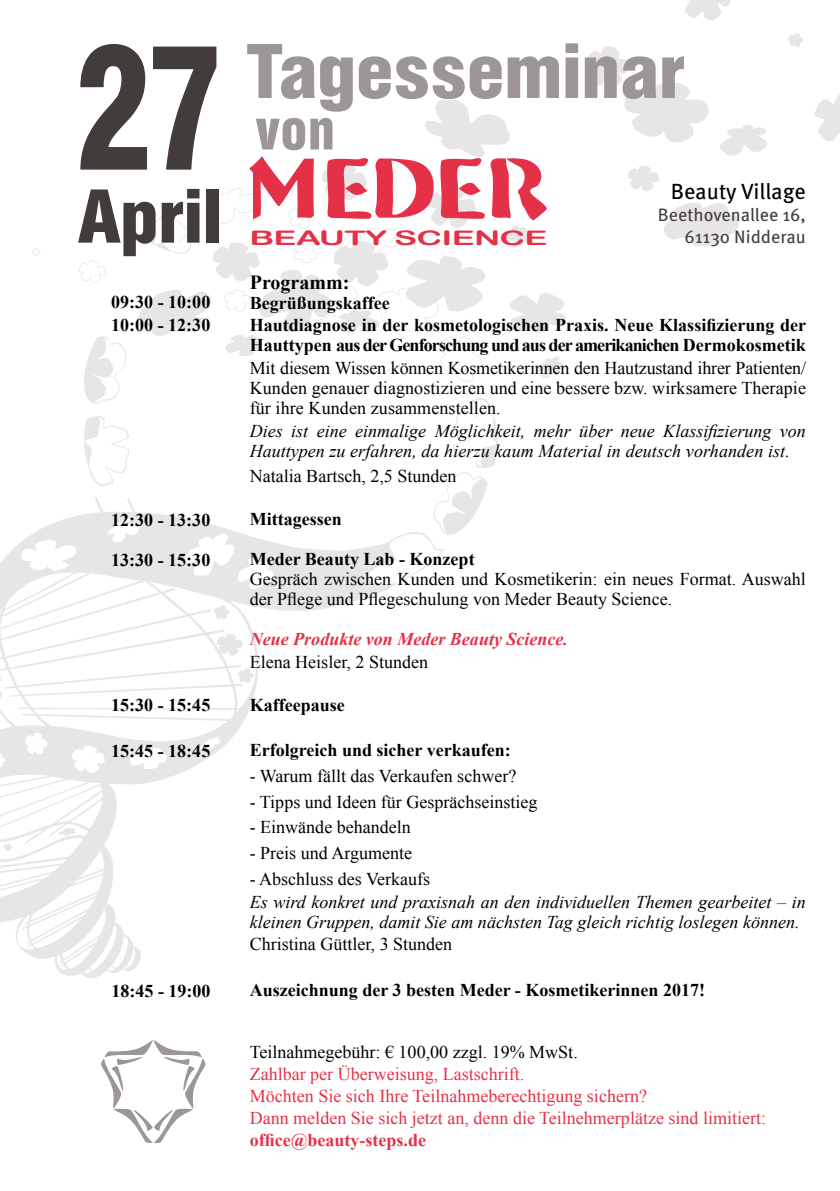
<style>
.page{position:relative;width:840px;height:1191px;background:#fff}
.page>*{position:absolute;margin:0;border:0;box-sizing:border-box;transform-origin:0 0}
.t1{font:900 175px "Helios Cond";color:#423c3a;scale:.85 1}
.t2{font:900 75.2px "Helios Cond";letter-spacing:-.02em;color:#9c9796;scale:1.1 1}
.t3{font:900 74px "Helios Cond";letter-spacing:-.02em;color:#423c3a;scale:1.1 1}
.t4{font:900 57.2px "Helios Cond";color:#9c9796}
.t5{font:22px "Meta Pro";letter-spacing:-.005em;color:#000}
.t6{font:20px "Arial Rounded MT Bold";letter-spacing:-.02em;color:#e53147;scale:1.72 1}
.t7{font:700 20px "Times New Roman";color:#000}
.t8{font:18px/20px "Times New Roman";color:#000;text-align:justify}
.t9{font:700 18px/22.8px "Times New Roman";color:#000}
.t10{font:italic 18px/20px "Times New Roman";color:#000}
.t11{font:18px/22px "Times New Roman";color:#e53147}
.t12{font:700 18px "Times New Roman";letter-spacing:-.05em;color:#000}
.t13{font:italic 700 18px "Times New Roman";color:#e53147}
.t14{font:18px/22px "Meta Pro";color:#433e3c;text-align:right}
.t15{font:700 18px "Times New Roman";color:#e53147}
</style>
<div class="page">
<svg style="left:0;top:497px;width:445px;height:482px"></svg>
<svg style="left:235px;top:666px;width:20px;height:19px"></svg>
<svg style="left:217px;top:634px;width:26px;height:21px"></svg>
<svg style="left:214px;top:605px;width:15px;height:14px"></svg>
<svg style="left:4px;top:843px;width:8px;height:8px"></svg>
<svg style="left:104px;top:802px;width:8px;height:14px"></svg>
<svg style="left:100px;top:824px;width:8px;height:11px"></svg>
<svg style="left:685px;top:0;width:45px;height:20px"></svg>
<svg style="left:788px;top:33px;width:14px;height:14px"></svg>
<svg style="left:0;top:674px;width:4px;height:25px"></svg>
<svg style="left:59px;top:828px;width:17px;height:7px"></svg>
<svg style="left:79px;top:260px;width:27px;height:23px"></svg>
<svg style="left:32px;top:248px;width:9px;height:8px"></svg>
<svg style="left:628px;top:165px;width:31px;height:26px"></svg>
<svg style="left:585px;top:46px;width:123px;height:96px"></svg>
<svg style="left:720px;top:125px;width:46px;height:31px"></svg>
<svg style="left:664px;top:203px;width:75px;height:43px"></svg>
<svg style="left:815px;top:95px;width:24px;height:47px"></svg>
<svg style="left:84px;top:336px;width:42px;height:68px"></svg>
<svg style="left:433px;top:398px;width:65px;height:137px"></svg>
<svg style="left:84px;top:416px;width:45px;height:70px"></svg>
<svg style="left:139px;top:99px;width:427px;height:283px"></svg>
<svg style="left:101px;top:1040px;width:105px;height:103px"></svg>
<h1 class="t1" style="left:75px;top:7px;width:174px">27</h1>
<h3 class="t3" style="left:78px;top:174px;width:133px">April</h3>
<p class="t9" style="left:111px;top:290px;width:100px">09:30 - 10:00</p>
<p class="t9" style="left:111px;top:313px;width:100px">10:00 - 12:30</p>
<p class="t9" style="left:111px;top:508px;width:100px">12:30 - 13:30</p>
<p class="t9" style="left:111px;top:548px;width:100px">13:30 - 15:30</p>
<p class="t9" style="left:111px;top:693px;width:100px">15:30 - 15:45</p>
<p class="t9" style="left:111px;top:739px;width:100px">15:45 - 18:45</p>
<p class="t9" style="left:111px;top:979px;width:100px">18:45 - 19:00</p>
<h2 class="t2" style="left:246px;top:28px;width:401px">Tagesseminar</h2>
<h3 class="t4" style="left:255px;top:96px;width:81px">von</h3>
<p class="t6" style="left:249px;top:226px;width:175px">BEAUTY SCIENCE</p>
<p class="t5" style="left:670px;top:174px;width:137px">Beauty Village</p>
<p class="t14" style="left:657px;top:203px;width:149px">Beethovenallee 16,<br>61130 Nidderau</p>
<p class="t7" style="left:249px;top:268px;width:101px">Programm:</p>
<p class="t9" style="left:249px;top:291px;width:557px">Begrüßungskaffee<br>Hautdiagnose in der kosmetologischen Praxis. Neue Klassifizierung der</p>
<p class="t12" style="left:249px;top:333px;width:557px">Hauttypen aus der Genforschung und aus der amerikanichen Dermokosmetik</p>
<p class="t8" style="left:249px;top:358px;width:557px">Mit diesem Wissen können Kosmetikerinnen den Hautzustand ihrer Patienten/ Kunden genauer diagnostizieren und eine bessere bzw. wirksamere Therapie für ihre Kunden zusammenstellen.</p>
<p class="t10" style="left:249px;top:421px;width:557px">Dies ist eine einmalige Möglichkeit, mehr über neue Klassifizierung von<br>Hauttypen zu erfahren, da hierzu kaum Material in deutsch vorhanden ist.</p>
<p class="t8" style="left:249px;top:466px;width:208px">Natalia Bartsch, 2,5 Stunden</p>
<p class="t9" style="left:249px;top:507px;width:93px">Mittagessen</p>
<p class="t9" style="left:249px;top:547px;width:226px">Meder Beauty Lab - Konzept</p>
<p class="t8" style="left:249px;top:568px;width:557px">Gespräch zwischen Kunden und Kosmetikerin: ein neues Format. Auswahl der Pflege und Pflegeschulung von Meder Beauty Science.</p>
<p class="t13" style="left:249px;top:626px;width:319px">Neue Produkte von Meder Beauty Science.</p>
<p class="t8" style="left:249px;top:651px;width:180px">Elena Heisler, 2 Stunden</p>
<p class="t9" style="left:249px;top:693px;width:96px">Kaffeepause</p>
<p class="t9" style="left:249px;top:738px;width:262px">Erfolgreich und sicher verkaufen:</p>
<p class="t8" style="left:249px;top:765px;width:268px">- Warum fällt das Verkaufen schwer?</p>
<p class="t8" style="left:249px;top:791px;width:289px">- Tipps und Ideen für Gesprächseinstieg</p>
<p class="t8" style="left:249px;top:817px;width:162px">- Einwände behandeln</p>
<p class="t8" style="left:249px;top:842px;width:164px">- Preis und Argumente</p>
<p class="t8" style="left:249px;top:868px;width:182px">- Abschluss des Verkaufs</p>
<p class="t10" style="left:249px;top:891px;width:557px">Es wird konkret und praxisnah an den individuellen Themen gearbeitet – in kleinen Gruppen, damit Sie am nächsten Tag gleich richtig loslegen können.</p>
<p class="t8" style="left:249px;top:934px;width:204px">Christina Güttler, 3 Stunden</p>
<p class="t9" style="left:249px;top:978px;width:456px">Auszeichnung der 3 besten Meder - Kosmetikerinnen 2017!</p>
<p class="t8" style="left:249px;top:1041px;width:329px">Teilnahmegebühr: € 100,00 zzgl. 19% MwSt.</p>
<p class="t11" style="left:249px;top:1062px;width:517px">Zahlbar per Überweisung, Lastschrift.<br>Möchten Sie sich Ihre Teilnahmeberechtigung sichern?<br>Dann melden Sie sich jetzt an, denn die Teilnehmerplätze sind limitiert:</p>
<p class="t15" style="left:249px;top:1127px;width:178px">office@beauty-steps.de</p>
</div>
